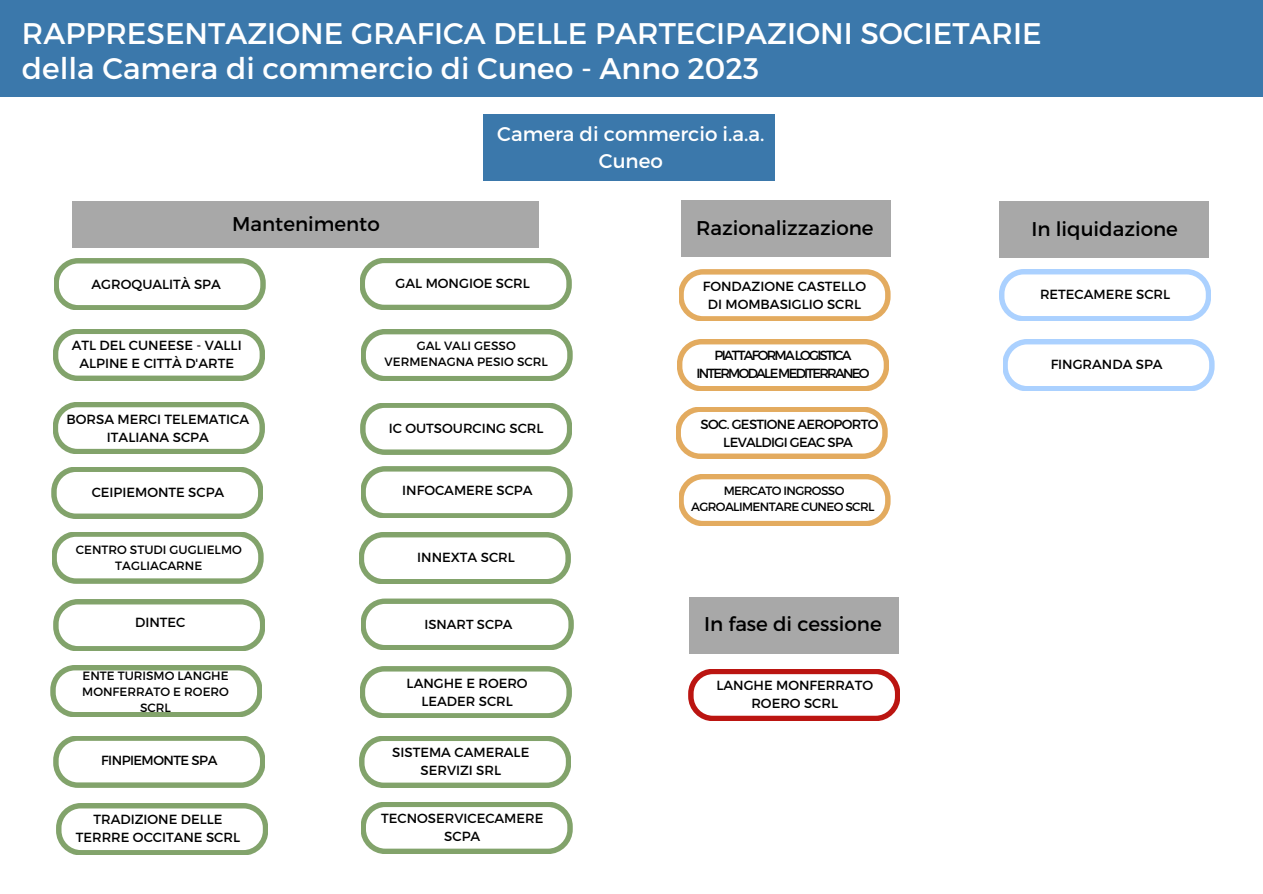
<style>
.page{position:relative;width:1263px;height:894px;background:#fff}
.page>*{position:absolute;margin:0;border:0;box-sizing:border-box;transform-origin:0 0}
.t1{font:29.85px/34.8px "Montserrat";color:#fff}
.t2{font:19.8px "Montserrat";color:#000}
.t3{font:19.8px/27px "Montserrat";color:#fff;text-align:center}
.t4{font:13.2px/18px "Montserrat";color:#000;text-align:center}
.t5{font:13.2px/18px "Montserrat";letter-spacing:-.13em;color:#000;text-align:center}
.t6{font:13.2px/18px "Montserrat";letter-spacing:-.05em;color:#000;text-align:center}
.t7{font:13.2px "Montserrat";letter-spacing:-.04em;color:#000}
.t8{font:13.05px "Montserrat";color:#000}
.t9{font:12px/16px "Montserrat";color:#000;text-align:center}
.t10{font:12px/16px "Montserrat";letter-spacing:-.05em;color:#000;text-align:center}
</style>
<div class="page">
<div style="left:0;top:0;width:1263px;height:97px;background:#3b78ab"></div>
<div style="left:484px;top:114px;width:291px;height:66px;background:#3b78ab"></div>
<div style="left:73px;top:201px;width:466px;height:47px;background:#a8a8a8"></div>
<div style="left:681px;top:200px;width:210px;height:57px;background:#a8a8a8"></div>
<div style="left:690px;top:597px;width:209px;height:56px;background:#a8a8a8"></div>
<div style="left:999px;top:201px;width:209px;height:57px;background:#a8a8a8"></div>
<svg style="left:54px;top:258px;width:211px;height:52px"></svg>
<svg style="left:53px;top:329px;width:212px;height:51px"></svg>
<svg style="left:51px;top:665px;width:211px;height:52px"></svg>
<svg style="left:53px;top:402px;width:212px;height:52px"></svg>
<svg style="left:52px;top:467px;width:211px;height:51px"></svg>
<svg style="left:52px;top:532px;width:211px;height:51px"></svg>
<svg style="left:360px;top:258px;width:211px;height:52px"></svg>
<svg style="left:361px;top:329px;width:211px;height:52px"></svg>
<svg style="left:360px;top:403px;width:212px;height:51px"></svg>
<svg style="left:361px;top:598px;width:212px;height:51px"></svg>
<svg style="left:360px;top:666px;width:212px;height:52px"></svg>
<svg style="left:54px;top:599px;width:211px;height:52px"></svg>
<svg style="left:679px;top:269px;width:211px;height:52px"></svg>
<svg style="left:54px;top:736px;width:211px;height:51px"></svg>
<svg style="left:56px;top:803px;width:212px;height:51px"></svg>
<svg style="left:361px;top:466px;width:211px;height:52px"></svg>
<svg style="left:677px;top:339px;width:212px;height:52px"></svg>
<svg style="left:676px;top:407px;width:211px;height:51px"></svg>
<svg style="left:359px;top:736px;width:212px;height:51px"></svg>
<svg style="left:688px;top:669px;width:212px;height:51px"></svg>
<svg style="left:359px;top:532px;width:212px;height:52px"></svg>
<svg style="left:999px;top:269px;width:212px;height:52px"></svg>
<svg style="left:1003px;top:339px;width:211px;height:52px"></svg>
<svg style="left:361px;top:802px;width:211px;height:51px"></svg>
<svg style="left:679px;top:474px;width:211px;height:52px"></svg>
<p class="t1" style="left:22px;top:14px;width:1021px">RAPPRESENTAZIONE GRAFICA DELLE PARTECIPAZIONI SOCIETARIE della Camera di commercio di Cuneo - Anno 2023</p>
<h1 class="t3" style="left:497px;top:119px;width:269px">Camera di commercio i.a.a.<br>Cuneo</h1>
<p class="t2" style="left:232px;top:211px;width:149px">Mantenimento</p>
<h2 class="t2" style="left:696px;top:215px;width:179px">Razionalizzazione</h2>
<p class="t4" style="left:92px;top:274px;width:131px">AGROQUALITÀ SPA</p>
<p class="t4" style="left:396px;top:274px;width:136px">GAL MONGIOE SCRL</p>
<p class="t4" style="left:703px;top:276px;width:165px">FONDAZIONE CASTELLO<br>DI MOMBASIGLIO SCRL</p>
<p class="t4" style="left:72px;top:335px;width:171px">ATL DEL CUNEESE - VALLI<br>ALPINE E CITTÀ D'ARTE</p>
<p class="t4" style="left:67px;top:409px;width:184px">BORSA MERCI TELEMATICA<br>ITALIANA SCPA</p>
<p class="t4" style="left:92px;top:482px;width:134px">CEIPIEMONTE SCPA</p>
<p class="t9" style="left:76px;top:541px;width:168px">CENTRO STUDI GUGLIELMO<br>TAGLIACARNE</p>
<p class="t4" style="left:135px;top:612px;width:52px">DINTEC</p>
<p class="t9" style="left:82px;top:667px;width:148px">ENTE TURISMO LANGHE<br>MONFERRATO E ROERO<br>SCRL</p>
<p class="t7" style="left:101px;top:751px;width:118px">FINPIEMONTE SPA</p>
<p class="t4" style="left:76px;top:809px;width:166px">TRADIZIONE DELLE<br>TERRRE OCCITANE SCRL</p>
<p class="t9" style="left:385px;top:337px;width:165px">GAL VALI GESSO<br>VERMENAGNA PESIO SCRL</p>
<p class="t4" style="left:389px;top:418px;width:156px">IC OUTSOURCING SCRL</p>
<p class="t4" style="left:402px;top:480px;width:132px">INFOCAMERE SCPA</p>
<p class="t4" style="left:417px;top:547px;width:99px">INNEXTA SCRL</p>
<p class="t8" style="left:424px;top:615px;width:90px">ISNART SCPA</p>
<p class="t4" style="left:407px;top:673px;width:123px">LANGHE E ROERO<br>LEADER SCRL</p>
<h2 class="t4" style="left:392px;top:742px;width:139px">SISTEMA CAMERALE<br>SERVIZI SRL</h2>
<h2 class="t4" style="left:381px;top:808px;width:164px">TECNOSERVICECAMERE<br>SCPA</h2>
<p class="t5" style="left:696px;top:345px;width:175px">PIATTAFORMALOGISTICA<br>INTERMODALEMEDITERRANEO</p>
<p class="t6" style="left:701px;top:414px;width:179px">SOC. GESTIONE AEROPORTO<br>LEVALDIGI GEAC SPA</p>
<h2 class="t10" style="left:691px;top:482px;width:185px">MERCATO INGROSSO<br>AGROALIMENTARE CUNEO SCRL</h2>
<h2 class="t2" style="left:704px;top:611px;width:179px">In fase di cessione</h2>
<p class="t4" style="left:716px;top:676px;width:158px">LANGHE MONFERRATO<br>ROERO SCRL</p>
<p class="t2" style="left:1031px;top:216px;width:148px">In liquidazione</p>
<p class="t4" style="left:1040px;top:285px;width:132px">RETECAMERE SCRL</p>
<p class="t4" style="left:1051px;top:354px;width:114px">FINGRANDA SPA</p>
</div>
